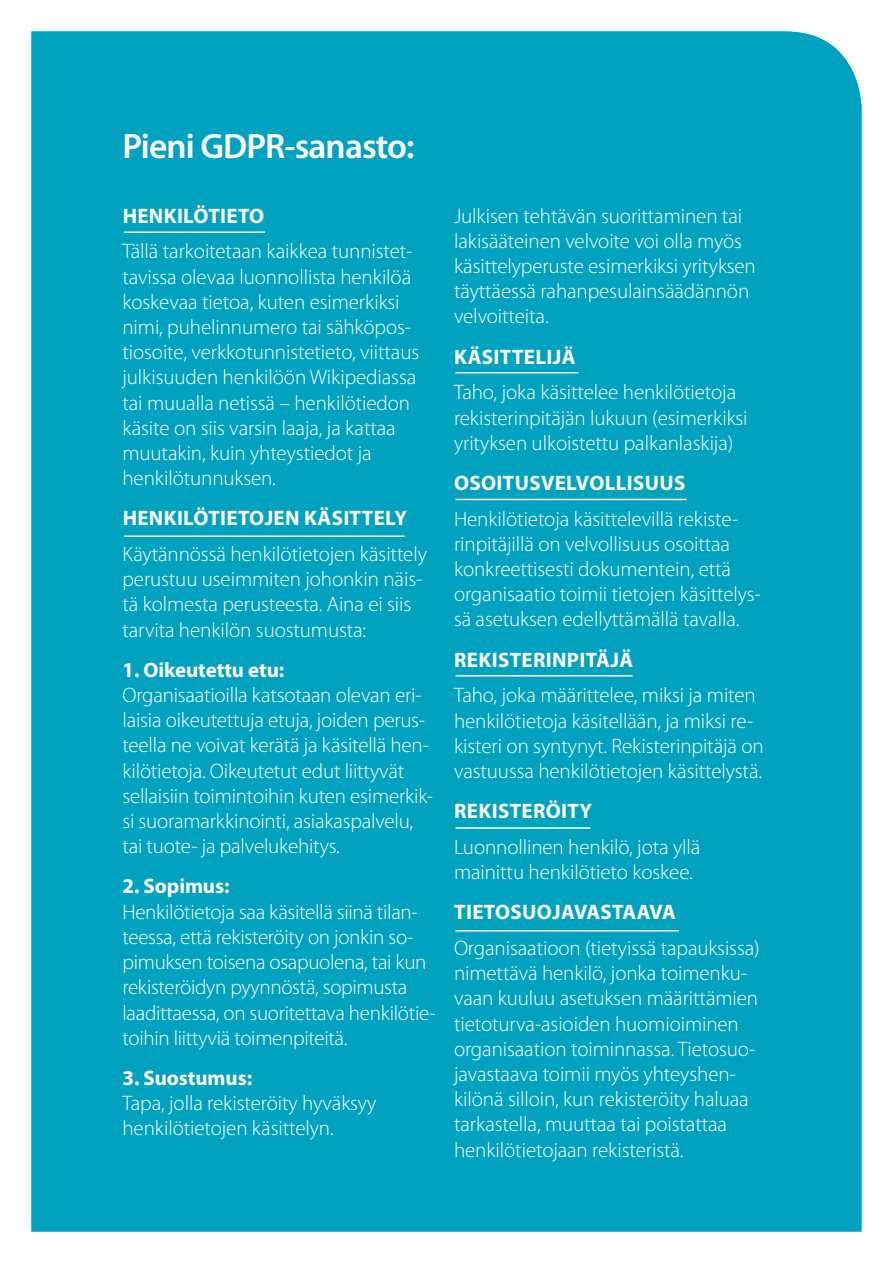
<style>
.page{position:relative;width:893px;height:1263px;background:#fff}
.page>*{position:absolute;margin:0;border:0;box-sizing:border-box;transform-origin:0 0}
.t1{font:600 35.4px "Myriad Pro";letter-spacing:-.025em;color:#fff}
.sanasto2{font:300 21px/25.2px "Myriad Pro";letter-spacing:-.005em;color:#fff}
.sanasto1{font:700 21px "Myriad Pro";letter-spacing:.015em;color:#fff}
.s1{font-weight:700}
</style>
<div class="page">
<div style="left:32px;top:32px;width:829px;height:1199px;background:#00a2c0"></div>
<hr style="left:124px;top:231px;width:141px;height:2px;background:#fff">
<hr style="left:455px;top:372px;width:123px;height:1px;background:#fff">
<hr style="left:455px;top:499px;width:231px;height:1px;background:#fff">
<hr style="left:455px;top:675px;width:177px;height:1px;background:#fff">
<hr style="left:455px;top:930px;width:224px;height:1px;background:#fff">
<hr style="left:455px;top:827px;width:135px;height:2px;background:#fff">
<hr style="left:124px;top:535px;width:280px;height:2px;background:#fff">
<h1 class="t1" style="left:122px;top:127px;width:294px">Pieni GDPR-sanasto:</h1>
<p class="sanasto1" style="left:123px;top:204px;width:143px">HENKILÖTIETO</p>
<p class="sanasto2" style="left:122px;top:239px;width:298px">Tällä tarkoitetaan kaikkea tunnistet&shy;tavissa olevaa luonnollista henkilöä koskevaa tietoa, kuten esimerkiksi nimi, puhelinnumero tai sähköpos&shy;tiosoite, verkkotunnistetieto, viittaus julkisuuden henkilöön Wikipediassa tai muualla netissä – henkilötiedon käsite on siis varsin laaja, ja kattaa muutakin, kuin yhteystiedot ja henkilötunnuksen.</p>
<p class="sanasto1" style="left:123px;top:506px;width:286px">HENKILÖTIETOJEN KÄSITTELY</p>
<p class="sanasto2" style="left:122px;top:542px;width:306px">Käytännössä henkilötietojen käsittely perustuu useimmiten johonkin näis&shy;tä kolmesta perusteesta. Aina ei siis tarvita henkilön suostumusta:</p>
<p class="sanasto2" style="left:122px;top:658px;width:312px"><span class="s1">1. Oikeutettu etu:<br></span>Organisaatioilla katsotaan olevan eri&shy;laisia oikeutettuja etuja, joiden perus&shy;teella ne voivat kerätä ja käsitellä hen&shy;kilötietoja. Oikeutetut edut liittyvät sellaisiin toimintoihin kuten esimerkik&shy;si suoramarkkinointi, asiakaspalvelu, tai tuote- ja palvelukehitys.</p>
<p class="sanasto2" style="left:122px;top:874px;width:315px"><span class="s1">2. Sopimus:<br></span>Henkilötietoja saa käsitellä siinä tilan&shy;teessa, että rekisteröity on jonkin so&shy;pimuksen toisena osapuolena, tai kun rekisteröidyn pyynnöstä, sopimusta laadittaessa, on suoritettava henkilötie&shy;toihin liittyviä toimenpiteitä.</p>
<p class="sanasto2" style="left:122px;top:1066px;width:255px"><span class="s1">3. Suostumus:<br></span>Tapa, jolla rekisteröity hyväksyy henkilötietojen käsittelyn.</p>
<p class="sanasto2" style="left:454px;top:203px;width:303px">Julkisen tehtävän suorittaminen tai lakisääteinen velvoite voi olla myös käsittelyperuste esimerkiksi yrityksen täyttäessä rahanpesulainsäädännön velvoitteita.</p>
<p class="sanasto1" style="left:454px;top:345px;width:123px">KÄSITTELIJÄ</p>
<p class="sanasto2" style="left:454px;top:380px;width:295px">Taho, joka käsittelee henkilötietoja rekisterinpitäjän lukuun (esimerkiksi yrityksen ulkoistettu palkanlaskija)</p>
<p class="sanasto1" style="left:454px;top:471px;width:233px">OSOITUSVELVOLLISUUS</p>
<p class="sanasto2" style="left:454px;top:506px;width:308px">Henkilötietoja käsittelevillä rekiste&shy;rinpitäjillä on velvollisuus osoittaa konkreettisesti dokumentein, että organisaatio toimii tietojen käsittelys&shy;sä asetuksen edellyttämällä tavalla.</p>
<p class="sanasto1" style="left:454px;top:648px;width:180px">REKISTERINPITÄJÄ</p>
<p class="sanasto2" style="left:454px;top:683px;width:311px">Taho, joka määrittelee, miksi ja miten henkilötietoja käsitellään, ja miksi re&shy;kisteri on syntynyt. Rekisterinpitäjä on vastuussa henkilötietojen käsittelystä.</p>
<p class="sanasto1" style="left:454px;top:799px;width:139px">REKISTERÖITY</p>
<p class="sanasto2" style="left:454px;top:834px;width:248px">Luonnollinen henkilö, jota yllä mainittu henkilötieto koskee.</p>
<p class="sanasto1" style="left:454px;top:900px;width:223px">TIETOSUOJAVASTAAVA</p>
<p class="sanasto2" style="left:454px;top:936px;width:307px">Organisaatioon (tietyissä tapauksissa) nimettävä henkilö, jonka toimenku&shy;vaan kuuluu asetuksen määrittämien tietoturva-asioiden huomioiminen organisaation toiminnassa. Tietosuo&shy;javastaava toimii myös yhteyshen&shy;kilönä silloin, kun rekisteröity haluaa tarkastella, muuttaa tai poistattaa henkilötietojaan rekisteristä.</p>
</div>
